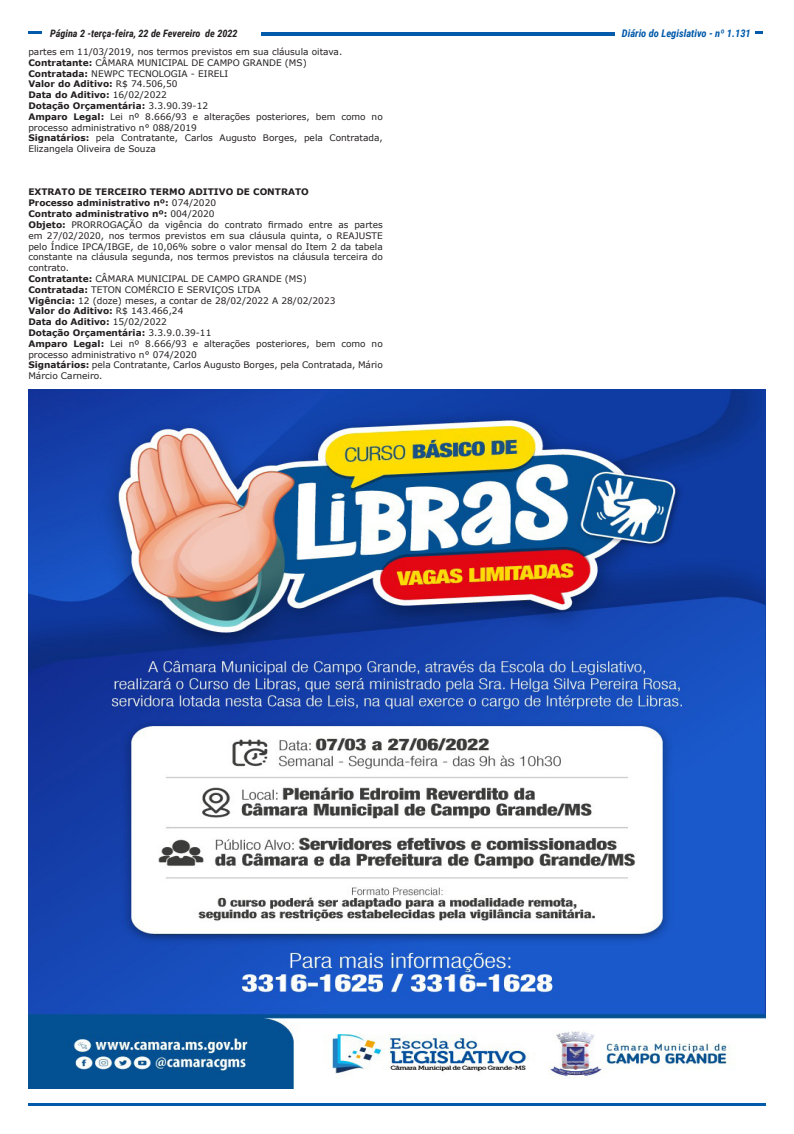
<style>
.page{position:relative;width:794px;height:1134px;background:#fff}
.page>*{position:absolute;margin:0;border:0;box-sizing:border-box;transform-origin:0 0}
.t1{font:italic 700 10.5px "Roboto Condensed";color:#015aaa}
.t2{font:italic 700 10.2px "Roboto Condensed";color:#231f20}
.t3{font:9px/10.8px "Verdana";color:#231f20}
.t4{font:700 9px "Verdana";color:#231f20}
.s1{font-weight:700}
.s2{font-weight:400}
</style>
<div class="page">
<svg style="left:28px;top:31px;width:13px;height:3px"></svg>
<hr style="left:28px;top:1103px;width:737px;height:3px;background:#015aaa">
<svg style="left:755px;top:31px;width:8px;height:3px"></svg>
<hr style="left:261px;top:32px;width:354px;height:3px;background:#015aaa">
<img style="left:28px;top:390px;width:737px;height:699px">
<p class="t2" style="left:50px;top:26px;width:189px">Página 2 -terça-feira, 22 de Fevereiro de 2022</p>
<p class="t1" style="left:622px;top:25px;width:130px">Diário do Legislativo - nº 1.131</p>
<p class="t3" style="left:28px;top:46px;width:315px">partes em 11/03/2019, nos termos previstos em sua cláusula oitava.</p>
<p class="t3" style="left:28px;top:57px;width:280px"><span class="s1">Contratante:</span> CÂMARA MUNICIPAL DE CAMPO GRANDE (MS)</p>
<p class="t3" style="left:28px;top:68px;width:201px"><span class="s1">Contratada:</span> NEWPC TECNOLOGIA - EIRELI</p>
<p class="t4" style="left:28px;top:78px;width:151px">Valor do Aditivo: <span class="s2">R$ 74.506,50</span></p>
<p class="t4" style="left:28px;top:89px;width:140px">Data do Aditivo: <span class="s2">16/02/2022</span></p>
<p class="t4" style="left:28px;top:99px;width:181px">Dotação Orçamentária: <span class="s2">3.3.90.39-12</span></p>
<p class="t3" style="left:28px;top:111px;width:356px"><span class="s1">Amparo Legal:</span> Lei nº 8.666/93 e alterações posteriores, bem como no processo administrativo n° 088/2019</p>
<p class="t3" style="left:28px;top:133px;width:356px"><span class="s1">Signatários:</span> pela Contratante, Carlos Augusto Borges, pela Contratada,<br>Elizangela Oliveira de Souza</p>
<p class="t4" style="left:28px;top:186px;width:282px">EXTRATO DE TERCEIRO TERMO ADITIVO DE CONTRATO</p>
<p class="t4" style="left:28px;top:197px;width:189px">Processo administrativo nº: <span class="s2">074/2020</span></p>
<p class="t4" style="left:28px;top:207px;width:188px">Contrato administrativo nº: <span class="s2">004/2020</span></p>
<p class="t3" style="left:28px;top:219px;width:356px;text-align:justify"><span class="s1">Objeto:</span> PRORROGAÇÃO da vigência do contrato firmado entre as partes em 27/02/2020, nos termos previstos em sua cláusula quinta, o REAJUSTE pelo Índice IPCA/IBGE, de 10,06% sobre o valor mensal do Item 2 da tabela constante na cláusula segunda, nos termos previstos na cláusula terceira do contrato.</p>
<p class="t3" style="left:28px;top:273px;width:280px"><span class="s1">Contratante:</span> CÂMARA MUNICIPAL DE CAMPO GRANDE (MS)</p>
<p class="t3" style="left:28px;top:284px;width:234px"><span class="s1">Contratada:</span> TETON COMÉRCIO E SERVIÇOS LTDA</p>
<p class="t3" style="left:28px;top:295px;width:309px"><span class="s1">Vigência:</span> 12 (doze) meses, a contar de 28/02/2022 A 28/02/2023</p>
<p class="t4" style="left:28px;top:305px;width:156px">Valor do Aditivo: <span class="s2">R$ 143.466,24</span></p>
<p class="t4" style="left:28px;top:315px;width:140px">Data do Aditivo: <span class="s2">15/02/2022</span></p>
<p class="t4" style="left:28px;top:326px;width:185px">Dotação Orçamentária: <span class="s2">3.3.9.0.39-11</span></p>
<p class="t3" style="left:28px;top:338px;width:356px"><span class="s1">Amparo Legal:</span> Lei nº 8.666/93 e alterações posteriores, bem como no processo administrativo n° 074/2020</p>
<p class="t3" style="left:28px;top:360px;width:356px"><span class="s1">Signatários:</span> pela Contratante, Carlos Augusto Borges, pela Contratada, Mário<br>Márcio Carneiro.</p>
</div>
